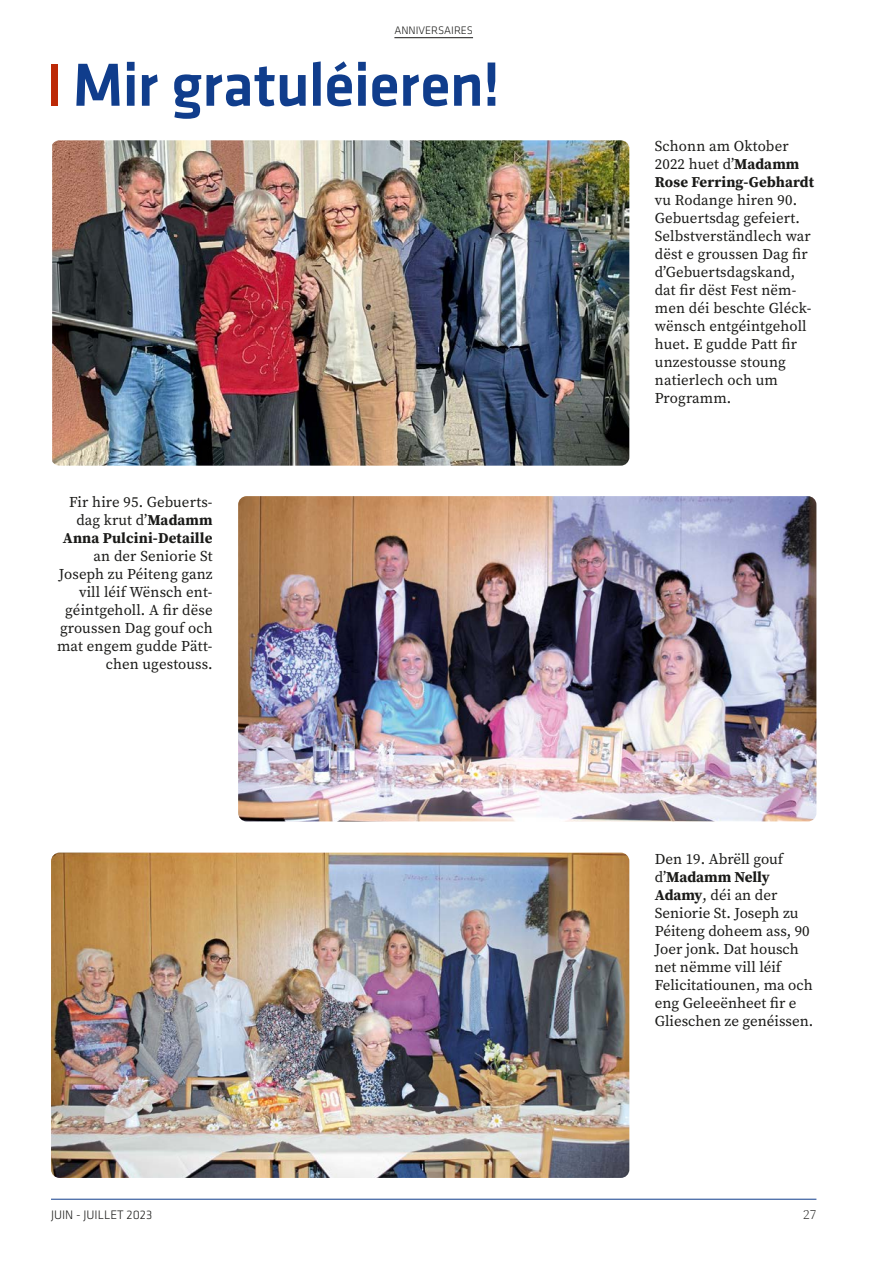
<style>
.page{position:relative;width:893px;height:1263px;background:#fff}
.page>*{position:absolute;margin:0;border:0;box-sizing:border-box;transform-origin:0 0}
.t1{font:500 63px "Klavika";letter-spacing:-.01em;color:#103d8c}
.t2{font:15px/18px "Source Serif Pro";color:#1a1a18}
.t3{font:700 15px/18px "Source Serif Pro";letter-spacing:.01em;color:#1a1a18}
.t4{font:300 13.5px "Source Serif Pro";color:#1a1a18}
.t5{font:300 12.75px "Klavika";color:#1a1a18}
.t6{font:300 11.25px "Klavika";color:#1a1a18}
.s1{font-weight:700}
.s2{font-weight:400}
</style>
<div class="page">
<hr style="left:51px;top:1199px;width:765px;height:1px;background:#103d8c">
<hr style="left:394px;top:37px;width:79px;height:1px;background:#1a1a18">
<div style="left:51px;top:64px;width:6px;height:42px;background:#bc2906"></div>
<img style="left:52px;top:140px;width:577px;height:326px">
<img style="left:238px;top:496px;width:578px;height:325px">
<img style="left:51px;top:853px;width:578px;height:325px">
<p class="t6" style="left:394px;top:24px;width:80px">ANNIVERSAIRES</p>
<h1 class="t1" style="left:72px;top:51px;width:430px">Mir gratuléieren!</h1>
<p class="t2" style="left:63px;top:493px;width:151px;text-align:right">Fir hire 95. Gebuerts&shy;dag krut dʼ<span class="s1">Madamm<br>Anna Pulcini-Detaille</span></p>
<p class="t2" style="left:57px;top:547px;width:157px;text-align:right">an der Seniorie St<br>Joseph zu Péiteng ganz vill léif Wënsch ent&shy;géintgeholl. A fir dëse groussen Dag gouf och mat engem gudde Pätt&shy;chen ugestouss.</p>
<p class="t3" style="left:655px;top:137px;width:161px"><span class="s2">Schonn am Oktober<br>2022 huet d’</span>Madamm<br>Rose Ferring-Gebhardt</p>
<p class="t2" style="left:655px;top:191px;width:158px">vu Rodange hiren 90.<br>Gebuertsdag gefeiert.<br>Selbstverständlech war dëst e groussen Dag fir d’Gebuertsdagskand, dat fir dëst Fest nëm&shy;men déi beschte Gléck&shy;wënsch entgéintgeholl huet. E gudde Patt fir unzestousse stoung natierlech och um<br>Programm.</p>
<p class="t2" style="left:655px;top:849px;width:160px">Den 19. Abrëll gouf dʼ<span class="s1">Madamm Nelly<br>Adamy</span>, déi an der<br>Seniorie St. Joseph zu<br>Péiteng doheem ass, 90<br>Joer jonk. Dat housch net nëmme vill léif<br>Felicitatiounen, ma och eng Geleeënheet fir e<br>Glieschen ze genéissen.</p>
<p class="t5" style="left:51px;top:1208px;width:103px">JUIN - JUILLET 2023</p>
<p class="t4" style="left:803px;top:1206px;width:15px">27</p>
</div>
